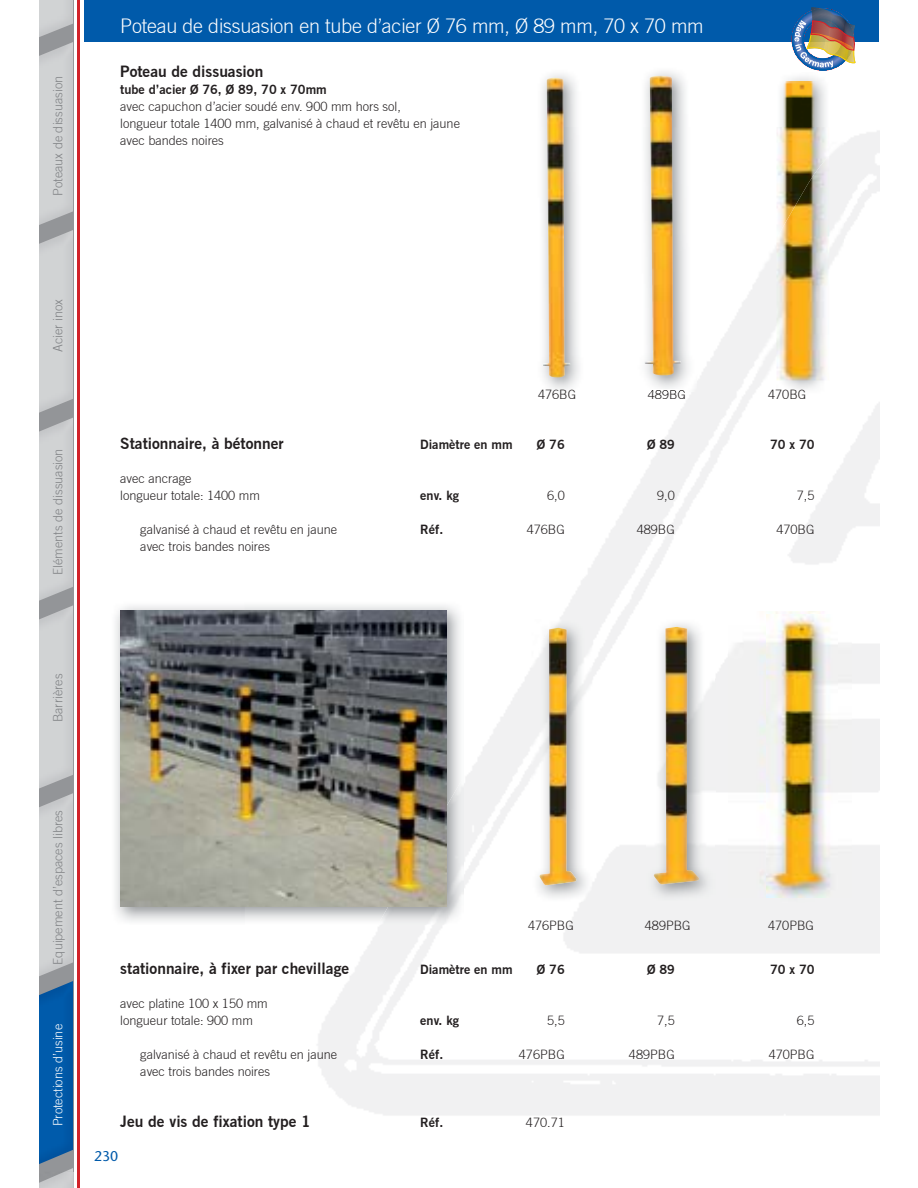
<style>
.page{position:relative;width:918px;height:1188px;background:#fff}
.page>*{position:absolute;margin:0;border:0;box-sizing:border-box;transform-origin:0 0}
.t1{font:300 19.8px "Commerce Light S Si";letter-spacing:-.01em;color:#fff}
.t2{font:600 15.45px "Commerce S Si";color:#231f20}
.t3{font:14.1px "Stone Sans";color:#005aaa}
.t4{font:300 12.75px/17px "Commerce Light S Si";color:#231f20}
.t5{font:600 12.75px "Commerce S Si";color:#231f20}
.t6{font:300 12.75px "Commerce Light S Si";color:#808285}
.t7{font:300 12.75px "Commerce Light S Si";color:#fff}
</style>
<div class="page">
<hr style="left:78px;top:0;width:2px;height:1188px;background:#d2232a">
<img style="left:317px;top:131px;width:562px;height:984px">
<img style="left:535px;top:74px;width:51px;height:320px">
<img style="left:543px;top:78px;width:27px;height:299px">
<img style="left:646px;top:618px;width:69px;height:283px">
<img style="left:654px;top:627px;width:45px;height:258px">
<img style="left:777px;top:238px;width:52px;height:157px">
<img style="left:777px;top:77px;width:52px;height:161px">
<img style="left:829px;top:131px;width:15px;height:13px">
<img style="left:829px;top:144px;width:15px;height:236px">
<img style="left:758px;top:131px;width:19px;height:107px">
<img style="left:758px;top:238px;width:19px;height:142px">
<img style="left:728px;top:611px;width:124px;height:287px">
<img style="left:115px;top:601px;width:349px;height:323px">
<img style="left:378px;top:776px;width:86px;height:148px">
<img style="left:120px;top:610px;width:326px;height:297px">
<img style="left:637px;top:71px;width:60px;height:321px">
<img style="left:687px;top:375px;width:10px;height:17px">
<img style="left:648px;top:390px;width:37px;height:2px">
<img style="left:645px;top:76px;width:36px;height:299px">
<img style="left:532px;top:619px;width:60px;height:283px">
<img style="left:540px;top:628px;width:37px;height:257px">
<div style="left:85px;top:0;width:794px;height:42px;background:#005aaa"></div>
<img style="left:792px;top:7px;width:64px;height:63px">
<div style="left:39px;top:0;width:34px;height:1188px;background:#939598"></div>
<svg style="left:64px;top:1168px;width:10px;height:20px"></svg>
<img style="left:39px;top:1172px;width:34px;height:16px">
<img style="left:39px;top:42px;width:34px;height:183px">
<img style="left:39px;top:0;width:34px;height:37px">
<img style="left:39px;top:230px;width:34px;height:183px">
<img style="left:39px;top:418px;width:34px;height:183px">
<img style="left:39px;top:605px;width:34px;height:184px">
<img style="left:39px;top:793px;width:34px;height:183px">
<img style="left:39px;top:981px;width:34px;height:183px">
<p class="t6" style="left:53px;top:196px;width:121px;rotate:-90deg">Poteaux de dissuasion</p>
<h1 class="t1" style="left:120px;top:18px;width:585px">Poteau de dissuasion en tube d’acier Ø 76 mm, Ø 89 mm, 70 x 70 mm</h1>
<p class="t2" style="left:120px;top:66px;width:145px">Poteau de dissuasion</p>
<p class="t5" style="left:120px;top:84px;width:208px">tube d’acier Ø 76, Ø 89, 70 x 70mm</p>
<p class="t4" style="left:120px;top:99px;width:341px">avec capuchon d’acier soudé env. 900 mm hors sol,<br>longueur totale 1400 mm, galvanisé à chaud et revêtu en jaune avec bandes noires</p>
<p class="t6" style="left:53px;top:352px;width:54px;rotate:-90deg">Acier inox</p>
<p class="t6" style="left:53px;top:575px;width:128px;rotate:-90deg">Eléments de dissuasion</p>
<p class="t4" style="left:538px;top:387px;width:40px">476BG</p>
<p class="t4" style="left:648px;top:387px;width:40px">489BG</p>
<p class="t4" style="left:768px;top:387px;width:40px">470BG</p>
<p class="t2" style="left:120px;top:438px;width:165px">Stationnaire, à bétonner</p>
<p class="t5" style="left:420px;top:440px;width:94px">Diamètre en mm</p>
<p class="t5" style="left:537px;top:440px;width:29px">Ø 76</p>
<p class="t5" style="left:647px;top:440px;width:29px">Ø 89</p>
<p class="t5" style="left:770px;top:440px;width:46px">70 x 70</p>
<p class="t4" style="left:120px;top:471px;width:141px">avec ancrage<br>longueur totale: 1400 mm</p>
<p class="t5" style="left:420px;top:491px;width:40px">env. kg</p>
<p class="t4" style="left:547px;top:488px;width:19px">6,0</p>
<p class="t4" style="left:657px;top:488px;width:19px">9,0</p>
<p class="t4" style="left:797px;top:488px;width:19px">7,5</p>
<p class="t4" style="left:140px;top:522px;width:198px">galvanisé à chaud et revêtu en jaune</p>
<p class="t5" style="left:420px;top:525px;width:24px">Réf.</p>
<p class="t4" style="left:527px;top:522px;width:40px">476BG</p>
<p class="t4" style="left:637px;top:522px;width:40px">489BG</p>
<p class="t4" style="left:776px;top:522px;width:40px">470BG</p>
<p class="t4" style="left:140px;top:539px;width:131px">avec trois bandes noires</p>
<p class="t6" style="left:53px;top:722px;width:50px;rotate:-90deg">Barrières</p>
<p class="t6" style="left:53px;top:965px;width:156px;rotate:-90deg">Equipement d’espaces libres</p>
<p class="t7" style="left:53px;top:1126px;width:104px;rotate:-90deg">Protections d’usine</p>
<p class="t4" style="left:528px;top:918px;width:47px">476PBG</p>
<p class="t4" style="left:645px;top:918px;width:47px">489PBG</p>
<p class="t4" style="left:768px;top:918px;width:47px">470PBG</p>
<p class="t2" style="left:120px;top:963px;width:230px">stationnaire, à fixer par chevillage</p>
<p class="t5" style="left:420px;top:965px;width:94px">Diamètre en mm</p>
<p class="t5" style="left:537px;top:965px;width:29px">Ø 76</p>
<p class="t5" style="left:647px;top:965px;width:29px">Ø 89</p>
<p class="t5" style="left:770px;top:965px;width:46px">70 x 70</p>
<p class="t4" style="left:120px;top:996px;width:149px">avec platine 100 x 150 mm longueur totale: 900 mm</p>
<p class="t5" style="left:420px;top:1016px;width:40px">env. kg</p>
<p class="t4" style="left:547px;top:1013px;width:19px">5,5</p>
<p class="t4" style="left:657px;top:1013px;width:19px">7,5</p>
<p class="t4" style="left:797px;top:1013px;width:19px">6,5</p>
<p class="t4" style="left:140px;top:1047px;width:198px">galvanisé à chaud et revêtu en jaune</p>
<p class="t5" style="left:420px;top:1050px;width:24px">Réf.</p>
<p class="t4" style="left:519px;top:1047px;width:47px">476PBG</p>
<p class="t4" style="left:629px;top:1047px;width:47px">489PBG</p>
<p class="t4" style="left:769px;top:1047px;width:47px">470PBG</p>
<p class="t4" style="left:140px;top:1064px;width:131px">avec trois bandes noires</p>
<p class="t2" style="left:120px;top:1115px;width:192px">Jeu de vis de fixation type 1</p>
<p class="t5" style="left:420px;top:1117px;width:24px">Réf.</p>
<p class="t4" style="left:526px;top:1115px;width:40px">470.71</p>
<p class="t3" style="left:94px;top:1151px;width:26px">230</p>
</div>
